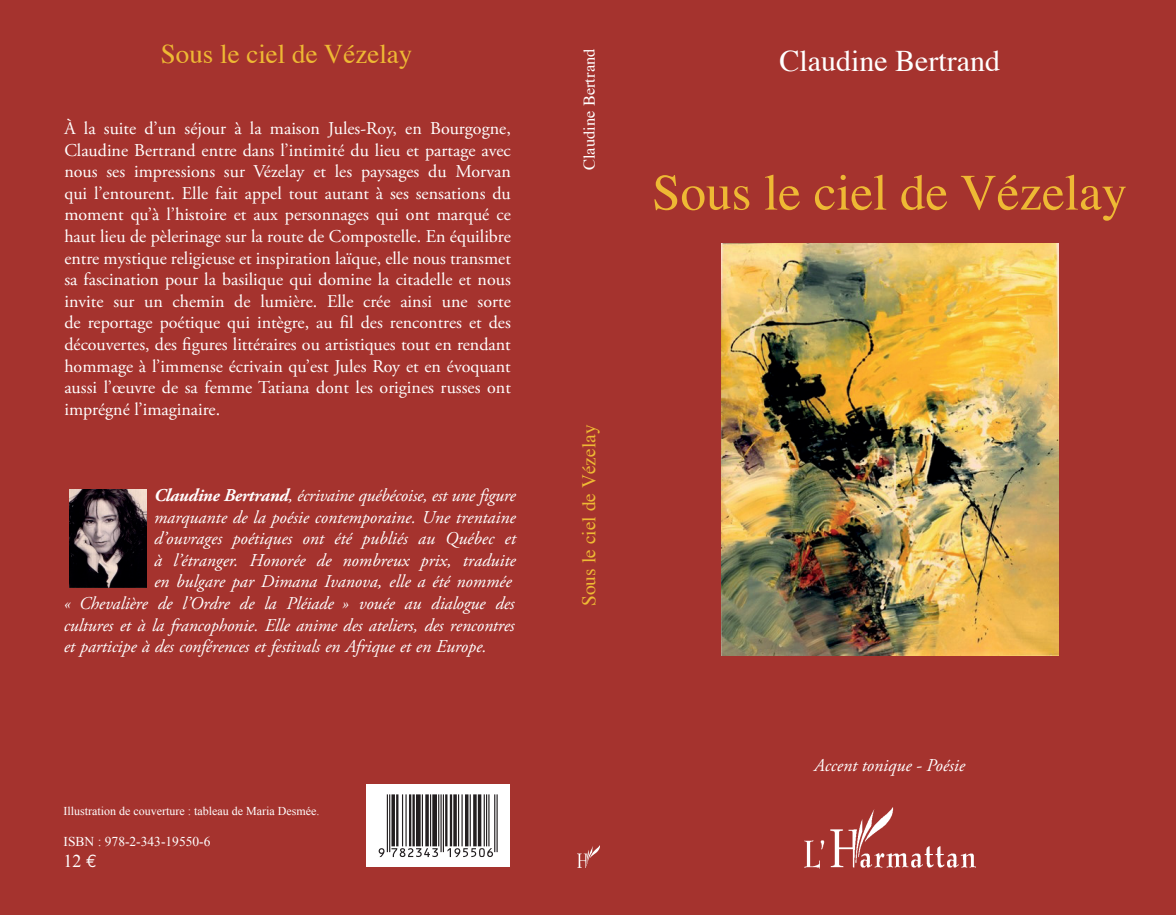
<style>
.page{position:relative;width:1176px;height:915px;background:#a5332e}
.page>*{position:absolute;margin:0;border:0;box-sizing:border-box;transform-origin:0 0}
.t1{font:51px "Times";color:#eeb934}
.t2{font:30px "Times";color:#fff}
.t3{font:27px "Times";color:#eeb934}
.t4{font:19.5px "Times";color:#eeb934}
.t5{font:18px/21.6px "Adobe Garamond Pro";color:#fff;text-align:justify}
.t6{font:italic 18px "Adobe Garamond Pro";letter-spacing:-.01em;color:#fff}
.t7{font:18px "Times New Roman";color:#fff}
.t8{font:16.5px "Times";color:#fff}
.t9{font:13.5px "Times New Roman";color:#fff}
.t10{font:12px "Times New Roman";color:#fff}
.s1{font-weight:700}
.s2{font-family:"Euro Mono"}
</style>
<div class="page">
<img style="left:577px;top:846px;width:23px;height:21px">
<img style="left:804px;top:807px;width:171px;height:61px">
<img style="left:70px;top:489px;width:76px;height:99px">
<div style="left:367px;top:784px;width:143px;height:83px;background:#fff"></div>
<img style="left:721px;top:244px;width:337px;height:411px">
<svg style="left:379px;top:794px;width:119px;height:63px"></svg>
<h3 class="t3" style="left:161px;top:28px;width:253px">Sous le ciel de Vézelay</h3>
<p class="t8" style="left:574px;top:170px;width:123px;rotate:-90deg">Claudine Bertrand</p>
<p class="t5" style="left:64px;top:118px;width:448px">À la suite d’un séjour à la maison Jules-Roy, en Bourgogne, Claudine Bertrand entre dans l’intimité du lieu et partage avec nous ses impressions sur Vézelay et les paysages du Morvan qui l’entourent. Elle fait appel tout autant à ses sensations du moment qu’à l’histoire et aux personnages qui ont marqué ce haut lieu de pèlerinage sur la route de Compostelle. En équilibre entre mystique religieuse et inspiration laïque, elle nous transmet sa fascination pour la basilique qui domine la citadelle et nous invite sur un chemin de lumière. Elle crée ainsi une sorte de reportage poétique qui intègre, au fil des rencontres et des découvertes, des figures littéraires ou artistiques tout en rendant hommage à l’immense écrivain qu’est Jules Roy et en évoquant aussi l’œuvre de sa femme Tatiana dont les origines russes ont imprégné l’imaginaire.</p>
<p class="t6" style="left:154px;top:485px;width:363px"><span class="s1">Claudine Bertrand</span>, écrivaine québécoise, est une figure</p>
<p class="t6" style="left:154px;top:506px;width:363px">marquante de la poésie contemporaine. Une trentaine</p>
<p class="t6" style="left:154px;top:528px;width:363px">d’ouvrages poétiques ont été publiés au Québec et</p>
<p class="t6" style="left:154px;top:549px;width:363px">à l’étranger. Honorée de nombreux prix, traduite</p>
<p class="t6" style="left:154px;top:571px;width:359px">en bulgare par Dimana Ivanova, elle a été nommée</p>
<p class="t6" style="left:64px;top:593px;width:452px">« Chevalière de l’Ordre de la Pléiade » vouée au dialogue des</p>
<p class="t6" style="left:64px;top:614px;width:452px">cultures et à la francophonie. Elle anime des ateliers, des rencontres</p>
<p class="t6" style="left:64px;top:636px;width:424px">et participe à des conférences et festivals en Afrique et en Europe.</p>
<p class="t10" style="left:64px;top:803px;width:257px">Illustration de couverture : tableau de Maria Desmée.</p>
<p class="t9" style="left:64px;top:832px;width:148px">ISBN : 978-2-343-19550-6</p>
<p class="t7" style="left:64px;top:849px;width:35px">12 <span class="s2">e</span></p>
<p class="t4" style="left:571px;top:606px;width:183px;rotate:-90deg">Sous le ciel de Vézelay</p>
<h2 class="t2" style="left:779px;top:33px;width:222px">Claudine Bertrand</h2>
<h1 class="t1" style="left:652px;top:145px;width:476px">Sous le ciel de Vézelay</h1>
<p class="t6" style="left:814px;top:754px;width:152px">Accent tonique - Poésie</p>
</div>
